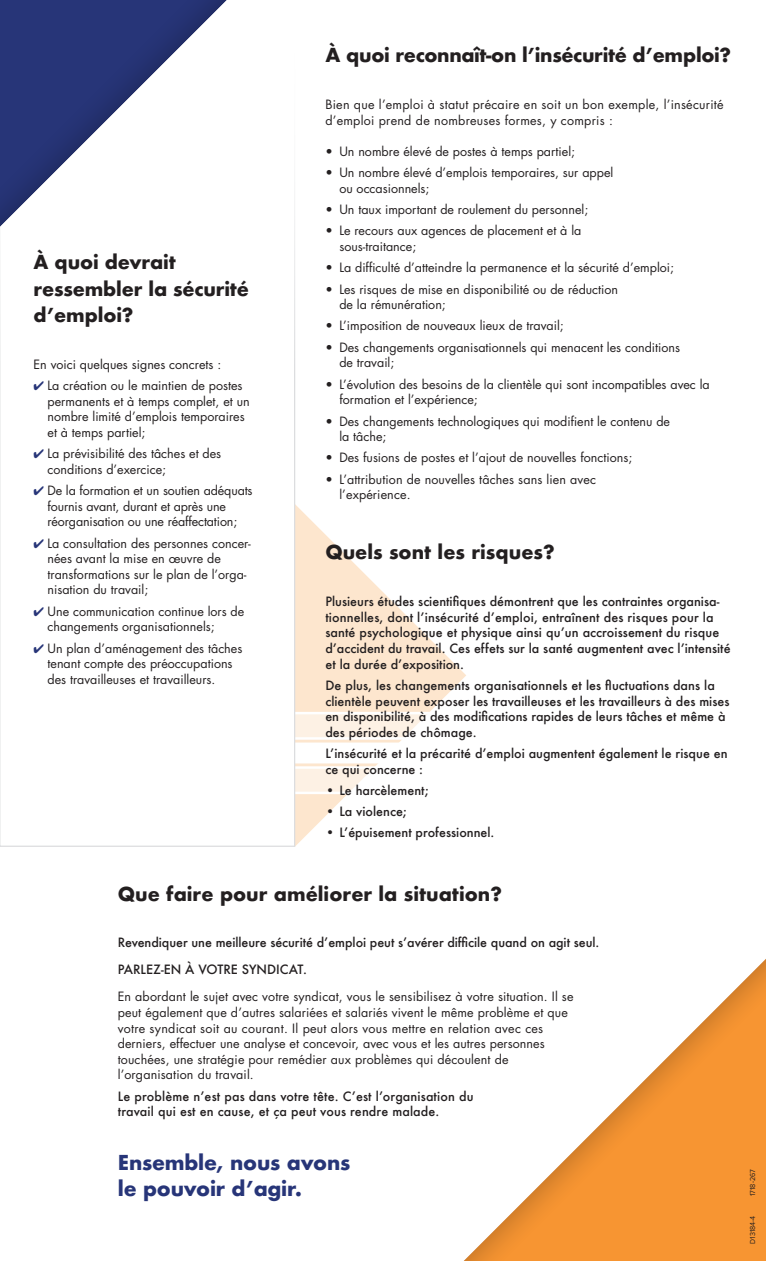
<style>
.page{position:relative;width:766px;height:1261px;background:#fff}
.page>*{position:absolute;margin:0;border:0;box-sizing:border-box;transform-origin:0 0}
.t1{font:700 20px/25.6px "Futura";letter-spacing:-.01em;color:#273578}
.t2{font:700 18.75px/26.2px "Futura";letter-spacing:-.01em;color:#231f20}
.t3{font:12.5px/15.6px "Futura";color:#231f20}
.t4{font:500 12.5px/15.6px "Futura";color:#231f20}
.t5{font:12.5px/15.6px "Futura";letter-spacing:.02em;color:#231f20}
.t6{font:7.5px "Proxima Nova";color:#231f20;scale:.95 1}
.s1{color:#273578}
</style>
<div class="page">
<svg style="left:295px;top:504px;width:171px;height:342px"></svg>
<svg style="left:295px;top:769px;width:171px;height:22px"></svg>
<div style="left:206px;top:766px;width:299px;height:28px;border:2px solid #fff"></div>
<svg style="left:295px;top:714px;width:171px;height:22px;fill:#fdf1e4"></svg>
<div style="left:206px;top:711px;width:299px;height:28px;border:2px solid #fff"></div>
<div style="left:206px;top:742px;width:299px;height:21px;background:#fff"></div>
<svg style="left:465px;top:960px;width:300px;height:300px"></svg>
<svg style="left:0;top:197px;width:295px;height:649px"></svg>
<svg style="left:0;top:0;width:243px;height:246px"></svg>
<h2 class="t2" style="left:34px;top:249px;width:217px">À quoi devrait ressembler la sécurité d’emploi?</h2>
<p class="t3" style="left:34px;top:356px;width:189px">En voici quelques signes concrets :</p>
<p class="t3" style="left:47px;top:377px;width:204px;text-indent:-14px"><span class="s1">✔</span> La création ou le maintien de postes permanents et à temps complet, et un nombre limité d’emplois temporaires et à temps partiel;</p>
<p class="t3" style="left:47px;top:445px;width:175px;text-indent:-14px"><span class="s1">✔</span> La prévisibilité des tâches et des conditions d’exercice;</p>
<p class="t3" style="left:47px;top:482px;width:206px;text-indent:-14px"><span class="s1">✔</span> De la formation et un soutien adéquats fournis avant, durant et après une réorganisation ou une réaffectation;</p>
<p class="t3" style="left:47px;top:535px;width:205px;text-indent:-14px"><span class="s1">✔</span> La consultation des personnes concer&shy;nées avant la mise en œuvre de transformations sur le plan de l’orga&shy;nisation du travail;</p>
<p class="t3" style="left:47px;top:603px;width:198px;text-indent:-14px"><span class="s1">✔</span> Une communication continue lors de changements organisationnels;</p>
<p class="t3" style="left:47px;top:640px;width:196px;text-indent:-14px"><span class="s1">✔</span> Un plan d’aménagement des tâches tenant compte des préoccupations des travailleuses et travailleurs.</p>
<h2 class="t2" style="left:325px;top:42px;width:407px">À quoi reconnaît-on l’insécurité d’emploi?</h2>
<p class="t5" style="left:325px;top:96px;width:399px">Bien que l’emploi à statut précaire en soit un bon exemple, l’insécurité d’emploi prend de nombreuses formes, y compris :</p>
<p class="t3" style="left:325px;top:143px;width:251px">• Un nombre élevé de postes à temps partiel;</p>
<p class="t3" style="left:339px;top:165px;width:275px;text-indent:-14px">• Un nombre élevé d’emplois temporaires, sur appel ou occasionnels;</p>
<p class="t3" style="left:325px;top:201px;width:264px">• Un taux important de roulement du personnel;</p>
<p class="t3" style="left:339px;top:223px;width:243px;text-indent:-14px">• Le recours aux agences de placement et à la sous-traitance;</p>
<p class="t3" style="left:325px;top:260px;width:350px">• La difficulté d’atteindre la permanence et la sécurité d’emploi;</p>
<p class="t3" style="left:339px;top:281px;width:280px;text-indent:-14px">• Les risques de mise en disponibilité ou de réduction de la rémunération;</p>
<p class="t3" style="left:325px;top:318px;width:240px">• L’imposition de nouveaux lieux de travail;</p>
<p class="t3" style="left:339px;top:339px;width:342px;text-indent:-14px">• Des changements organisationnels qui menacent les conditions de travail;</p>
<p class="t3" style="left:339px;top:376px;width:372px;text-indent:-14px">• L’évolution des besoins de la clientèle qui sont incompatibles avec la formation et l’expérience;</p>
<p class="t3" style="left:339px;top:413px;width:332px;text-indent:-14px">• Des changements technologiques qui modifient le contenu de la tâche;</p>
<p class="t3" style="left:325px;top:450px;width:308px">• Des fusions de postes et l’ajout de nouvelles fonctions;</p>
<p class="t3" style="left:339px;top:471px;width:258px;text-indent:-14px">• L’attribution de nouvelles tâches sans lien avec l’expérience.</p>
<h2 class="t2" style="left:325px;top:539px;width:231px">Quels sont les risques?</h2>
<p class="t4" style="left:325px;top:593px;width:406px">Plusieurs études scientifiques démontrent que les contraintes organisa&shy;tionnelles, dont l’insécurité d’emploi, entraînent des risques pour la santé psychologique et physique ainsi qu’un accroissement du risque d’accident du travail. Ces effets sur la santé augmentent avec l’intensité et la durée d’exposition.</p>
<p class="t4" style="left:325px;top:677px;width:405px">De plus, les changements organisationnels et les fluctuations dans la clientèle peuvent exposer les travailleuses et les travailleurs à des mises en disponibilité, à des modifications rapides de leurs tâches et même à des périodes de chômage.</p>
<p class="t4" style="left:325px;top:745px;width:403px">L’insécurité et la précarité d’emploi augmentent également le risque en ce qui concerne :</p>
<p class="t4" style="left:325px;top:782px;width:105px">• Le harcèlement;</p>
<p class="t4" style="left:325px;top:803px;width:83px">• La violence;</p>
<p class="t4" style="left:325px;top:824px;width:170px">• L’épuisement professionnel.</p>
<h2 class="t2" style="left:118px;top:880px;width:385px">Que faire pour améliorer la situation?</h2>
<p class="t4" style="left:118px;top:929px;width:483px;line-height:26.9px">Revendiquer une meilleure sécurité d’emploi peut s’avérer difficile quand on agit seul.<br>PARLEZ-EN À VOTRE SYNDICAT.</p>
<p class="t3" style="left:118px;top:988px;width:457px">En abordant le sujet avec votre syndicat, vous le sensibilisez à votre situation. Il se peut également que d’autres salariées et salariés vivent le même problème et que votre syndicat soit au courant. Il peut alors vous mettre en relation avec ces derniers, effectuer une analyse et concevoir, avec vous et les autres personnes touchées, une stratégie pour remédier aux problèmes qui découlent de l’organisation du travail.</p>
<p class="t4" style="left:118px;top:1087px;width:357px">Le problème n’est pas dans votre tête. C’est l’organisation du travail qui est en cause, et ça peut vous rendre malade.</p>
<h1 class="t1" style="left:118px;top:1149px;width:234px">Ensemble, nous avons le pouvoir d’agir.</h1>
<p class="t6" style="left:746px;top:1195px;width:30px;rotate:-90deg">1718-267</p>
<p class="t6" style="left:746px;top:1243px;width:31px;rotate:-90deg">D13184-4</p>
</div>
